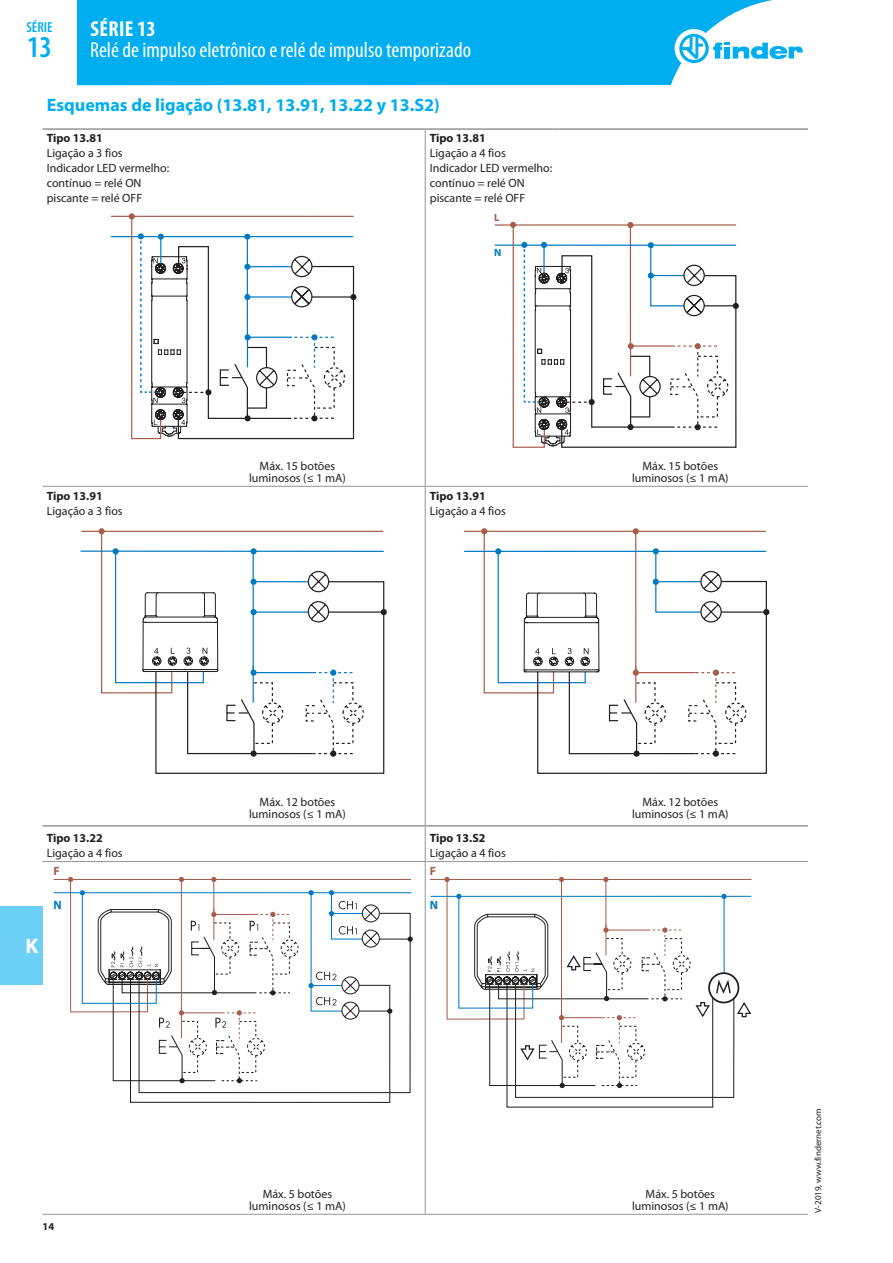
<style>
.page{position:relative;width:893px;height:1263px;background:#fff}
.page>*{position:absolute;margin:0;border:0;box-sizing:border-box;transform-origin:0 0}
.t1{font:600 condensed 30.3px "Myriad Pro";color:#00aeef}
.t2{font:condensed 21.75px "Myriad Pro";color:#fff}
.t3{font:700 condensed 21.75px "Myriad Pro";letter-spacing:.02em;color:#fff}
.t4{font:700 21px "Myriad Pro";color:#fff}
.t5{font:700 18px "Myriad Pro";color:#00aeef}
.t6{font:600 condensed 14.55px "Myriad Pro";color:#00aeef}
.t7{font:12px/15px "Myriad Pro";color:#231f20;text-align:center}
.t8{font:700 12px "Myriad Pro";color:#231f20}
.t9{font:700 12px "Myriad Pro";color:#007ac2}
.t10{font:700 12px "Myriad Pro";color:#a65d4a}
.t11{font:700 10.5px "Myriad Pro";color:#231f20}
.t12{font:700 10.5px "Myriad Pro";color:#a65d4a}
.t13{font:700 10.5px "Myriad Pro";color:#007ac2}
.t14{font:9px "Myriad Pro";color:#231f20}
</style>
<div class="page">
<div style="left:0;top:906px;width:43px;height:78px;background:#6bcff6"></div>
<div style="left:77px;top:0;width:696px;height:85px;background:#00aeef"></div>
<div style="left:675px;top:29px;width:38px;height:39px;background:#fff;border-radius:50%"></div>
<svg style="left:679px;top:34px;width:124px;height:29px"></svg>
<hr style="left:42px;top:128px;width:128px;height:2px;background:#939598">
<hr style="left:170px;top:128px;width:255px;height:2px;background:#939598">
<hr style="left:425px;top:128px;width:128px;height:2px;background:#939598">
<hr style="left:553px;top:128px;width:255px;height:2px;background:#939598">
<hr style="left:425px;top:130px;width:1px;height:76px;background:#939598">
<hr style="left:425px;top:206px;width:1px;height:250px;background:#939598">
<hr style="left:42px;top:486px;width:128px;height:1px;background:#939598">
<hr style="left:170px;top:486px;width:255px;height:1px;background:#939598">
<hr style="left:425px;top:486px;width:128px;height:1px;background:#939598">
<hr style="left:425px;top:487px;width:1px;height:33px;background:#939598">
<hr style="left:553px;top:486px;width:255px;height:1px;background:#939598">
<hr style="left:425px;top:520px;width:1px;height:270px;background:#939598">
<hr style="left:42px;top:1214px;width:128px;height:1px;background:#939598">
<hr style="left:170px;top:1214px;width:255px;height:1px;background:#939598">
<hr style="left:425px;top:826px;width:1px;height:35px;background:#939598">
<hr style="left:425px;top:1214px;width:128px;height:1px;background:#939598">
<hr style="left:553px;top:1214px;width:255px;height:1px;background:#939598">
<hr style="left:42px;top:861px;width:128px;height:1px;background:#939598">
<hr style="left:170px;top:861px;width:255px;height:1px;background:#939598">
<hr style="left:425px;top:861px;width:128px;height:1px;background:#939598">
<hr style="left:425px;top:862px;width:1px;height:323px;background:#939598">
<hr style="left:553px;top:861px;width:255px;height:1px;background:#939598">
<hr style="left:42px;top:825px;width:128px;height:1px;background:#939598">
<hr style="left:170px;top:825px;width:255px;height:1px;background:#939598">
<hr style="left:425px;top:825px;width:128px;height:1px;background:#939598">
<hr style="left:553px;top:825px;width:255px;height:1px;background:#939598">
<hr style="left:425px;top:456px;width:1px;height:30px;background:#939598">
<hr style="left:425px;top:790px;width:1px;height:35px;background:#939598">
<svg style="left:425px;top:1185px;width:1px;height:29px"></svg>
<hr style="left:111px;top:216px;width:243px;height:1px;background:#a65d4a">
<hr style="left:111px;top:236px;width:242px;height:1px;background:#007ac2">
<svg style="left:129px;top:213px;width:227px;height:226px"></svg>
<hr style="left:495px;top:224px;width:241px;height:2px;background:#a65d4a">
<hr style="left:495px;top:245px;width:241px;height:1px;background:#007ac2">
<svg style="left:510px;top:222px;width:229px;height:226px"></svg>
<hr style="left:81px;top:531px;width:302px;height:1px;background:#a65d4a">
<hr style="left:81px;top:550px;width:303px;height:2px;background:#007ac2">
<svg style="left:99px;top:528px;width:288px;height:246px"></svg>
<hr style="left:464px;top:531px;width:302px;height:1px;background:#a65d4a">
<hr style="left:464px;top:551px;width:302px;height:1px;background:#007ac2">
<svg style="left:481px;top:528px;width:288px;height:246px"></svg>
<svg style="left:392px;top:912px;width:19px;height:181px"></svg>
<hr style="left:54px;top:879px;width:357px;height:1px;background:#a65d4a">
<hr style="left:54px;top:892px;width:357px;height:1px;background:#007ac2">
<svg style="left:408px;top:936px;width:5px;height:6px"></svg>
<svg style="left:68px;top:877px;width:324px;height:226px"></svg>
<hr style="left:430px;top:879px;width:321px;height:1px;background:#a65d4a">
<hr style="left:431px;top:896px;width:320px;height:1px;background:#007ac2">
<svg style="left:444px;top:877px;width:307px;height:230px"></svg>
<p class="t6" style="left:26px;top:19px;width:28px">SÉRIE</p>
<h1 class="t1" style="left:27px;top:30px;width:26px">13</h1>
<h2 class="t3" style="left:90px;top:16px;width:67px">SÉRIE 13</h2>
<h2 class="t2" style="left:90px;top:37px;width:382px">Relé de impulso eletrônico e relé de impulso temporizado</h2>
<h3 class="t5" style="left:47px;top:94px;width:395px">Esquemas de ligação (13.81, 13.91, 13.22 y 13.S2)</h3>
<p class="t8" style="left:47px;top:130px;width:57px">Tipo 13.81</p>
<p class="t7" style="left:47px;top:146px;width:124px;text-align:left">Ligação a 3 fios<br>Indicador LED vermelho: contínuo = relé ON piscante = relé OFF</p>
<p class="t8" style="left:430px;top:130px;width:57px">Tipo 13.81</p>
<p class="t7" style="left:430px;top:146px;width:124px;text-align:left">Ligação a 4 fios<br>Indicador LED vermelho: contínuo = relé ON piscante = relé OFF</p>
<p class="t12" style="left:494px;top:211px;width:7px">L</p>
<p class="t13" style="left:494px;top:246px;width:9px">N</p>
<p class="t8" style="left:47px;top:488px;width:57px">Tipo 13.91</p>
<p class="t7" style="left:47px;top:504px;width:77px">Ligação a 3 fios</p>
<p class="t7" style="left:249px;top:460px;width:98px;line-height:12px">Máx. 15 botões luminosos (≤ 1 mA)</p>
<p class="t7" style="left:632px;top:460px;width:98px;line-height:12px">Máx. 15 botões luminosos (≤ 1 mA)</p>
<p class="t8" style="left:430px;top:488px;width:57px">Tipo 13.91</p>
<p class="t7" style="left:430px;top:504px;width:77px">Ligação a 4 fios</p>
<p class="t8" style="left:47px;top:830px;width:57px">Tipo 13.22</p>
<p class="t7" style="left:47px;top:845px;width:77px">Ligação a 4 fios</p>
<p class="t10" style="left:53px;top:863px;width:8px">F</p>
<h3 class="t4" style="left:25px;top:932px;width:14px">K</h3>
<p class="t9" style="left:53px;top:897px;width:10px">N</p>
<p class="t11" style="left:43px;top:1219px;width:13px">14</p>
<p class="t7" style="left:249px;top:796px;width:98px;line-height:12px">Máx. 12 botões luminosos (≤ 1 mA)</p>
<p class="t7" style="left:632px;top:796px;width:98px;line-height:12px">Máx. 12 botões luminosos (≤ 1 mA)</p>
<p class="t8" style="left:430px;top:830px;width:57px">Tipo 13.S2</p>
<p class="t7" style="left:430px;top:845px;width:77px">Ligação a 4 fios</p>
<p class="t10" style="left:430px;top:863px;width:8px">F</p>
<p class="t9" style="left:430px;top:897px;width:10px">N</p>
<p class="t7" style="left:249px;top:1188px;width:98px;line-height:12px">Máx. 5 botões luminosos (≤ 1 mA)</p>
<p class="t7" style="left:632px;top:1188px;width:98px;line-height:12px">Máx. 5 botões luminosos (≤ 1 mA)</p>
<p class="t14" style="left:812px;top:1213px;width:106px;rotate:-90deg">V-2019, www.findernet.com</p>
</div>
